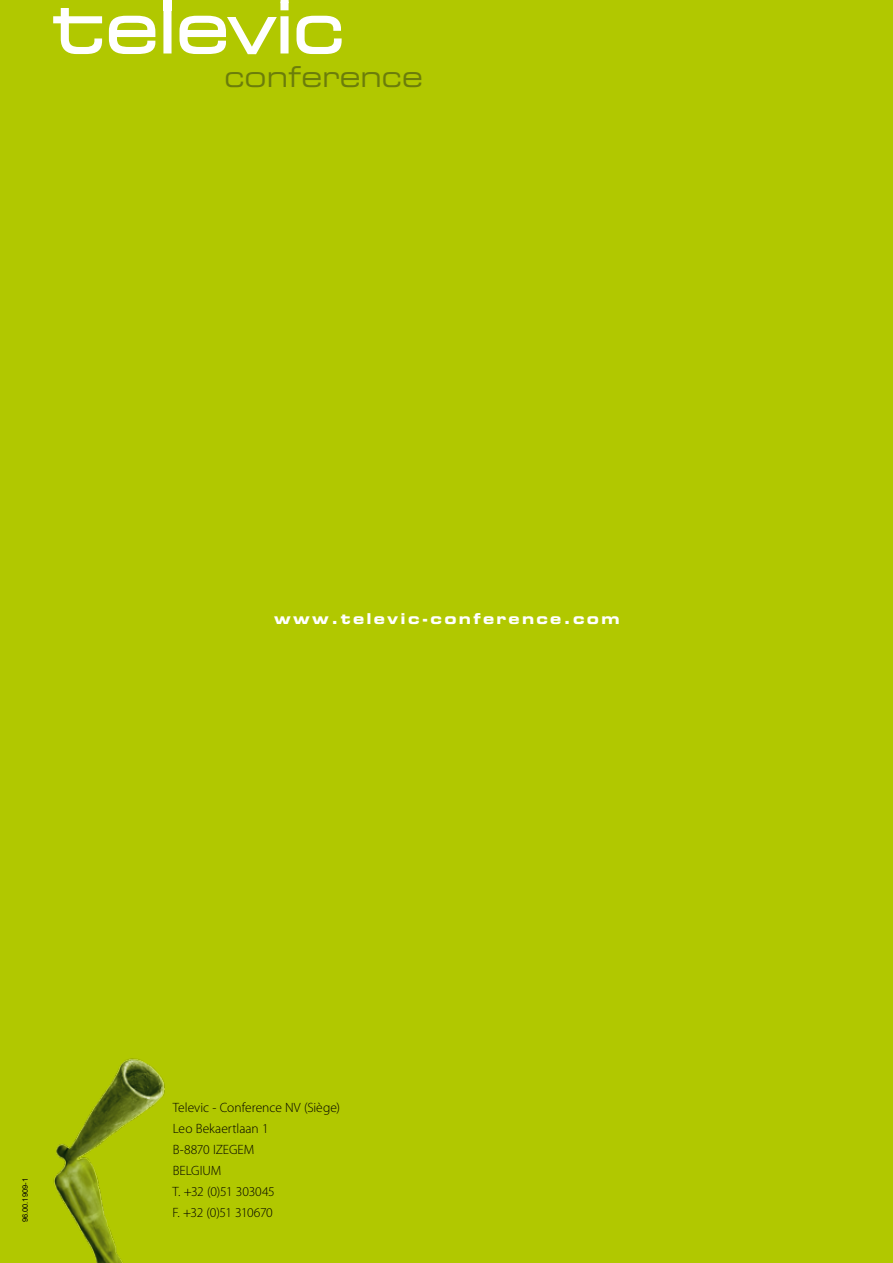
<style>
.page{position:relative;width:893px;height:1263px;background:#b1c800}
.page>*{position:absolute;margin:0;border:0;box-sizing:border-box;transform-origin:0 0}
.t1{font:28.95px "Eurostile LT Extended Two";color:#6b7d0b;scale:.94 1}
.t2{font:15px "Eurostile LT Std Bold Ex 2";letter-spacing:.15em;color:#fff}
.t3{font:300 13.5px/21px "Myriad Pro";color:#000}
.t4{font:300 13.5px/21px "Myriad Pro";letter-spacing:-.03em;color:#000}
.t5{font:7.5px "Arial";color:#000}
</style>
<div class="page">
<img style="left:53px;top:1058px;width:112px;height:205px">
<div style="left:163px;top:0;width:8px;height:11px;background:#fff"></div>
<svg style="left:109px;top:16px;width:46px;height:38px"></svg>
<svg style="left:163px;top:2px;width:9px;height:51px"></svg>
<svg style="left:179px;top:0;width:110px;height:54px"></svg>
<svg style="left:297px;top:16px;width:45px;height:38px"></svg>
<svg style="left:53px;top:8px;width:49px;height:46px"></svg>
<h1 class="t1" style="left:224px;top:57px;width:212px">conference</h1>
<p class="t2" style="left:274px;top:608px;width:347px">www.televic-conference.com</p>
<p class="t5" style="left:20px;top:1222px;width:46px;rotate:-90deg">96.00.1909-1</p>
<p class="t3" style="left:173px;top:1097px;width:169px">Televic - Conference NV (Siège)<br>Leo Bekaertlaan 1<br>B-8870 IZEGEM<br>Belgi</p>
<p class="t4" style="left:173px;top:1160px;width:104px;text-indent:30px">um<br>T. +32 (0)51 303045<br>F. +32 (0)51 310670</p>
</div>
